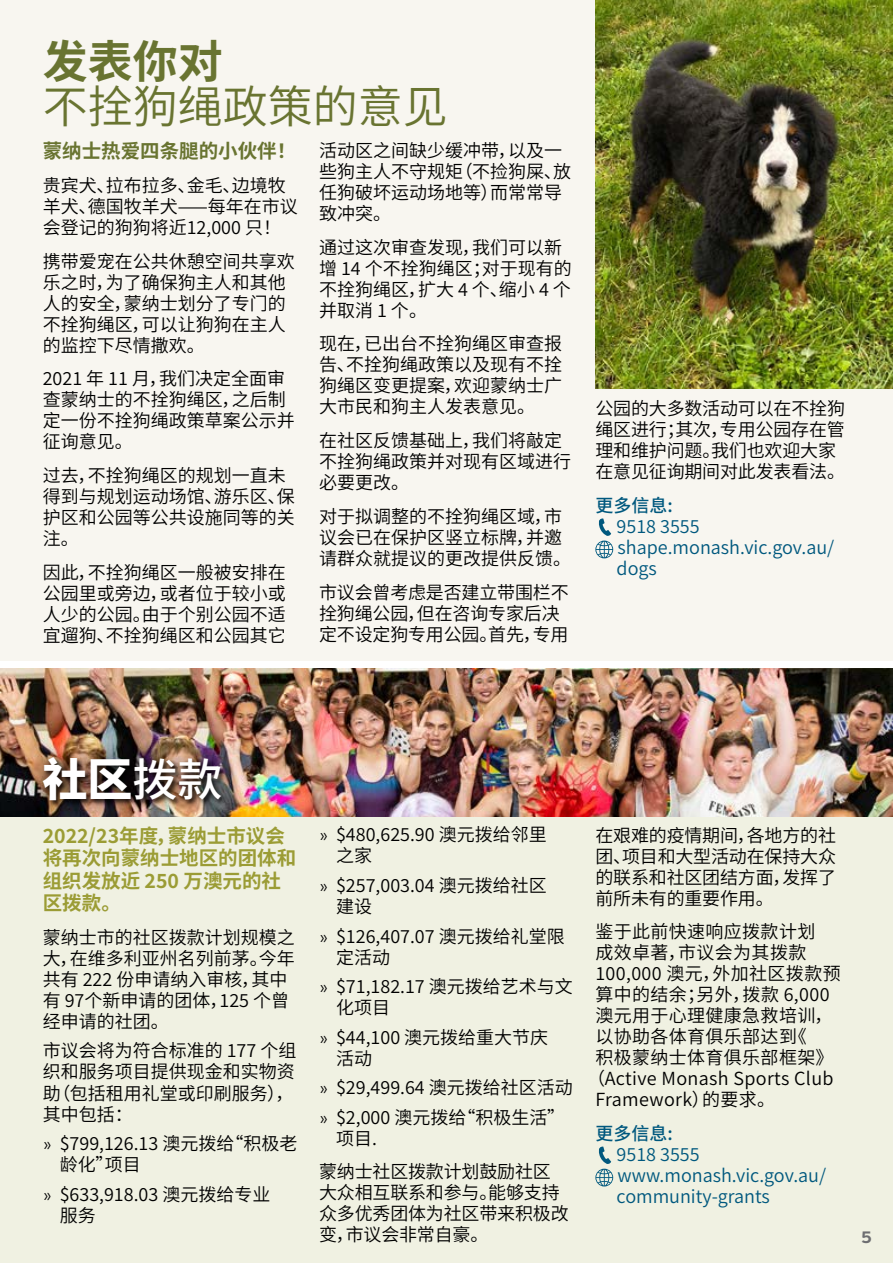
<style>
.page{position:relative;width:893px;height:1263px;background:#fff}
.page>*{position:absolute;margin:0;border:0;box-sizing:border-box;transform-origin:0 0}
.t1{font:45px "Source Han Sans CN";color:#697431}
.t2{font:700 45px "Source Han Sans CN";color:#697431}
.t3{font:800 45px "Source Han Sans CN";color:#fff}
.t4{font:700 19.5px/22.5px "Source Han Sans CN";color:#9b9c35}
.t5{font:700 19.5px "Source Han Sans CN";color:#697431}
.t6{font:18px/21px "Source Han Sans CN";color:#000}
.t7{font:18px "Source Han Sans CN";letter-spacing:.02em;color:#000}
.t8{font:18px/21px "Source Han Sans CN";color:#00587e}
.t9{font:500 18px "Source Han Sans CN";color:#00587e}
.t10{font:700 16.5px "Filson Pro";color:#6d6e71}
.s1{font-weight:500}
.s2{font-family:"Calibri";font-weight:300}
</style>
<div class="page">
<div style="left:0;top:669px;width:893px;height:594px;background:#f0f1e2"></div>
<div style="left:0;top:0;width:893px;height:660px;background:#f8f6f0"></div>
<svg style="left:595px;top:518px;width:18px;height:40px"></svg>
<img style="left:596px;top:0;width:297px;height:388px">
<svg style="left:595px;top:1146px;width:18px;height:40px"></svg>
<img style="left:0;top:669px;width:893px;height:147px">
<div style="left:26px;top:740px;width:212px;height:78px;background:#000;opacity:.75"></div>
<h1 class="t2" style="left:43px;top:37px;width:181px">发表你对</h1>
<h1 class="t1" style="left:43px;top:81px;width:407px">不拴狗绳政策的意见</h1>
<p class="t5" style="left:43px;top:140px;width:255px">蒙纳士热爱四条腿的小伙伴！</p>
<p class="t6" style="left:43px;top:175px;width:257px">贵宾犬、拉布拉多、金毛、边境牧羊犬、德国牧羊犬——每年在市议会登记的狗狗将近12,000 只！</p>
<p class="t6" style="left:43px;top:251px;width:253px">携带爱宠在公共休憩空间共享欢乐之时，为了确保狗主人和其他人的安全，蒙纳士划分了专门的不拴狗绳区，可以让狗狗在主人的监控下尽情撒欢。</p>
<p class="t6" style="left:43px;top:369px;width:253px">2021 年 11 月，我们决定全面审查蒙纳士的不拴狗绳区，之后制定一份不拴狗绳政策草案公示并征询意见。</p>
<p class="t6" style="left:43px;top:465px;width:253px">过去，不拴狗绳区的规划一直未得到与规划运动场馆、游乐区、保护区和公园等公共设施同等的关注。</p>
<p class="t6" style="left:43px;top:562px;width:244px;text-align:justify">因此，不拴狗绳区一般被安排在公园里或旁边，或者位于较小或人少的公园。由于个别公园不适宜遛狗、不拴狗绳区和公园其它</p>
<p class="t6" style="left:319px;top:140px;width:253px">活动区之间缺少缓冲带，以及一些狗主人不守规矩（不捡狗屎、放任狗破坏运动场地等）而常常导致冲突。</p>
<p class="t6" style="left:319px;top:237px;width:254px">通过这次审查发现，我们可以新增 14 个不拴狗绳区；对于现有的不拴狗绳区，扩大 4 个、缩小 4 个并取消 1 个。</p>
<p class="t6" style="left:319px;top:334px;width:244px;text-align:justify">现在，已出台不拴狗绳区审查报告、不拴狗绳政策以及现有不拴狗绳区变更提案，欢迎蒙纳士广大市民和狗主人发表意见。</p>
<p class="t6" style="left:319px;top:430px;width:253px">在社区反馈基础上，我们将敲定不拴狗绳政策并对现有区域进行必要更改。</p>
<p class="t6" style="left:319px;top:506px;width:254px">对于拟调整的不拴狗绳区域，市议会已在保护区竖立标牌，并邀请群众就提议的更改提供反馈。</p>
<p class="t6" style="left:319px;top:582px;width:251px">市议会曾考虑是否建立带围栏不拴狗绳公园，但在咨询专家后决定不设定狗专用公园。首先，专用</p>
<p class="t6" style="left:595px;top:399px;width:251px">公园的大多数活动可以在不拴狗绳区进行；其次，专用公园存在管理和维护问题。我们也欢迎大家在意见征询期间对此发表看法。</p>
<p class="t9" style="left:595px;top:495px;width:79px">更多信息:</p>
<p class="t8" style="left:617px;top:516px;width:219px">9518 3555 shape.monash.vic.gov.au/ dogs</p>
<h1 class="t3" style="left:43px;top:754px;width:181px">社区<span class="s1">拨款</span></h1>
<p class="t4" style="left:43px;top:825px;width:255px">2022/23年度，蒙纳士市议会将再次向蒙纳士地区的团体和组织发放近 250 万澳元的社区拨款。</p>
<p class="t6" style="left:43px;top:927px;width:254px">蒙纳士市的社区拨款计划规模之大，在维多利亚州名列前茅。今年共有 222 份申请纳入审核，其中有 97个新申请的团体，125 个曾经申请的社团。</p>
<p class="t6" style="left:43px;top:1041px;width:255px">市议会将为符合标准的 177 个组织和服务项目提供现金和实物资助（包括租用礼堂或印刷服务），其中包括：</p>
<p class="t6" style="left:60px;top:1133px;width:239px;text-indent:-17px"><span class="s2">»</span> $799,126.13 澳元拨给“积极老龄化”项目</p>
<p class="t6" style="left:60px;top:1184px;width:212px;text-indent:-17px"><span class="s2">»</span> $633,918.03 澳元拨给专业服务</p>
<p class="t6" style="left:336px;top:825px;width:212px;text-indent:-17px"><span class="s2">»</span> $480,625.90 澳元拨给邻里之家</p>
<p class="t6" style="left:336px;top:875px;width:212px;text-indent:-17px"><span class="s2">»</span> $257,003.04 澳元拨给社区建设</p>
<p class="t6" style="left:336px;top:926px;width:230px;text-indent:-17px"><span class="s2">»</span> $126,407.07 澳元拨给礼堂限定活动</p>
<p class="t6" style="left:336px;top:976px;width:238px;text-indent:-17px"><span class="s2">»</span> $71,182.17 澳元拨给艺术与文化项目</p>
<p class="t6" style="left:336px;top:1027px;width:214px;text-indent:-17px"><span class="s2">»</span> $44,100 澳元拨给重大节庆活动</p>
<p class="t6" style="left:319px;top:1073px;width:255px;line-height:29.5px"><span class="s2">»</span> $29,499.64 澳元拨给社区活动<span class="s2">»</span> $2,000 澳元拨给“积极生活”</p>
<p class="t6" style="left:319px;top:1121px;width:233px;line-height:33.8px;text-indent:17px">项目.<br>蒙纳士社区拨款计划鼓励社区</p>
<p class="t6" style="left:319px;top:1182px;width:251px">大众相互联系和参与。能够支持众多优秀团体为社区带来积极改变，市议会非常自豪。</p>
<p class="t6" style="left:595px;top:825px;width:242px;text-align:justify">在艰难的疫情期间，各地方的社团、项目和大型活动在保持大众的联系和社区团结方面，发挥了前所未有的重要作用。</p>
<p class="t7" style="left:595px;top:921px;width:221px">鉴于此前快速响应拨款计划</p>
<p class="t7" style="left:595px;top:942px;width:212px">成效卓著，市议会为其拨款</p>
<p class="t7" style="left:595px;top:963px;width:247px">100,000 澳元，外加社区拨款预</p>
<p class="t7" style="left:595px;top:984px;width:236px">算中的结余；另外，拨款 6,000</p>
<p class="t7" style="left:595px;top:1005px;width:239px">澳元用于心理健康急救培训，</p>
<p class="t7" style="left:595px;top:1026px;width:213px">以协助各体育俱乐部达到《</p>
<p class="t7" style="left:595px;top:1047px;width:239px">积极蒙纳士体育俱乐部框架》</p>
<p class="t7" style="left:587px;top:1068px;width:248px">（Active Monash Sports Club</p>
<p class="t7" style="left:595px;top:1089px;width:181px">Framework）的要求。</p>
<p class="t9" style="left:595px;top:1123px;width:79px">更多信息:</p>
<p class="t8" style="left:617px;top:1144px;width:211px">9518 3555 www.monash.vic.gov.au/ community-grants</p>
<p class="t10" style="left:861px;top:1226px;width:12px">5</p>
</div>
